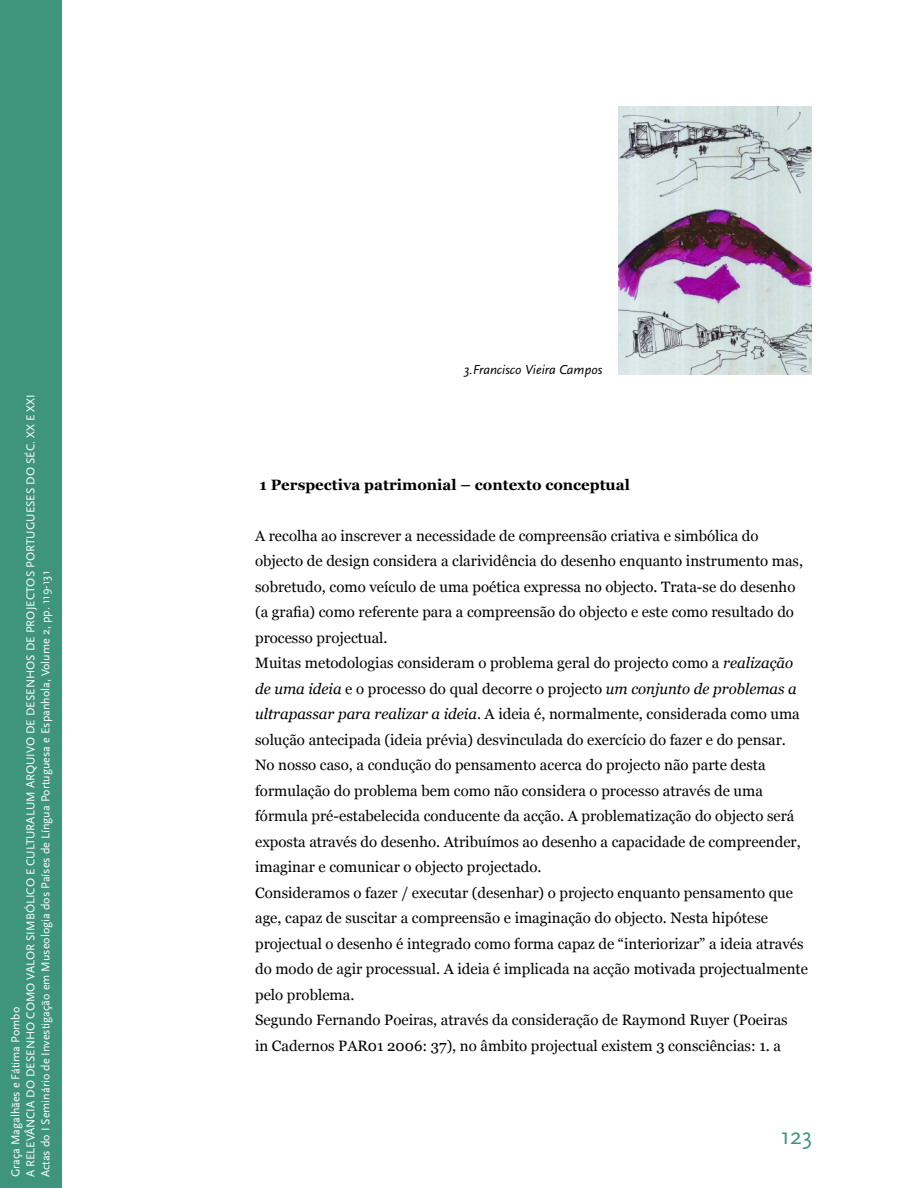
<style>
.page{position:relative;width:918px;height:1188px;background:#fff}
.page>*{position:absolute;margin:0;border:0;box-sizing:border-box;transform-origin:0 0}
.t1{font:24px "Scala Sans Pro";color:#3e957c}
.t2{font:15px/25.5px "Georgia";color:#000}
.t3{font:700 15px "Georgia";color:#000}
.t4{font:italic 13.5px "Scala Sans Pro";color:#000}
.t5{font:12px/15px "Scala Sans Pro";color:#fff}
.s1{font-style:italic}
</style>
<div class="page">
<div style="left:0;top:0;width:62px;height:1188px;background:#3e957c"></div>
<img style="left:619px;top:106px;width:193px;height:268px">
<p class="t5" style="left:9px;top:1177px;width:785px;rotate:-90deg">Graça Magalhães e Fátima Pombo<br>A RELEVÂNCIA DO DESENHO COMO VALOR SIMBÓLICO E CULTURALUM ARQUIVO DE DESENHOS DE PROJECTOS PORTUGUESES DO SÉC. XX E XXI<br>Actas do I Seminário de Investigação em Museologia dos Países de Língua Portuguesa e Espanhola, Volume 2, pp. 119-131</p>
<p class="t4" style="left:464px;top:364px;width:140px">3.Francisco Vieira Campos</p>
<p class="t3" style="left:260px;top:479px;width:372px">1 Perspectiva patrimonial – contexto conceptual</p>
<p class="t2" style="left:255px;top:524px;width:554px">A recolha ao inscrever a necessidade de compreensão criativa e simbólica do objecto de design considera a clarividência do desenho enquanto instrumento mas, sobretudo, como veículo de uma poética expressa no objecto. Trata-se do desenho (a grafia) como referente para a compreensão do objecto e este como resultado do processo projectual.<br>Muitas metodologias consideram o problema geral do projecto como a <span class="s1">realização de uma ideia</span> e o processo do qual decorre o projecto <span class="s1">um conjunto de problemas a ultrapassar para realizar a ideia</span>. A ideia é, normalmente, considerada como uma solução antecipada (ideia prévia) desvinculada do exercício do fazer e do pensar.<br>No nosso caso, a condução do pensamento acerca do projecto não parte desta formulação do problema bem como não considera o processo através de uma fórmula pré-estabelecida conducente da acção. A problematização do objecto será exposta através do desenho. Atribuímos ao desenho a capacidade de compreender, imaginar e comunicar o objecto projectado.<br>Consideramos o fazer / executar (desenhar) o projecto enquanto pensamento que age, capaz de suscitar a compreensão e imaginação do objecto. Nesta hipótese projectual o desenho é integrado como forma capaz de “interiorizar” a ideia através do modo de agir processual. A ideia é implicada na acção motivada projectualmente pelo problema.<br>Segundo Fernando Poeiras, através da consideração de Raymond Ruyer (Poeiras<br>in Cadernos PAR01 2006: 37), no âmbito projectual existem 3 consciências: 1. a</p>
<h1 class="t1" style="left:781px;top:1124px;width:33px">123</h1>
</div>
